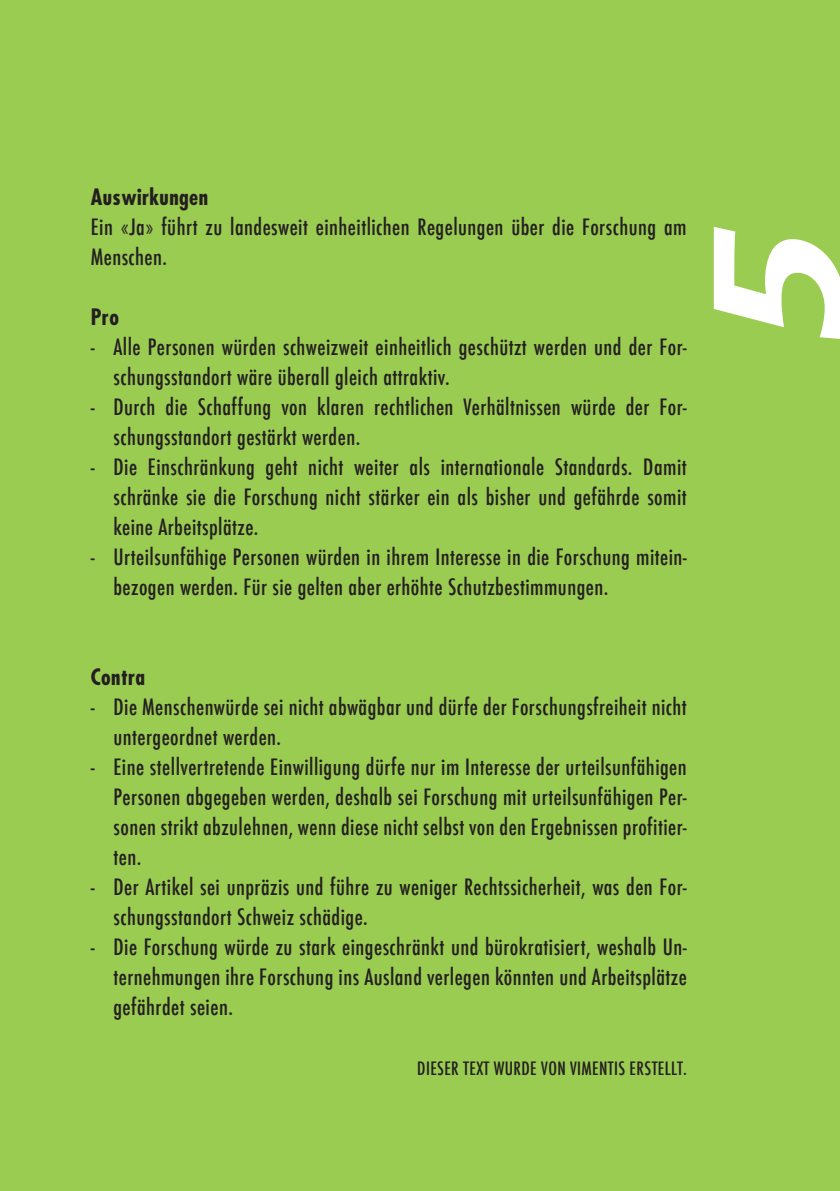
<style>
.page{position:relative;width:840px;height:1191px;background:#fff}
.page>*{position:absolute;margin:0;border:0;box-sizing:border-box;transform-origin:0 0}
.t1{font:195.4px "Biathlon";color:#fff}
.t2{font:500 condensed 22px/30px "Futura";letter-spacing:.02em;color:#231f20}
.t3{font:700 condensed 22px "Futura";letter-spacing:.02em;color:#231f20}
.t4{font:500 condensed 18px "Futura";letter-spacing:.02em;color:#231f20}
</style>
<div class="page">
<div style="left:0;top:0;width:839px;height:1191px;background:#9bcc52"></div>
<p class="t3" style="left:91px;top:182px;width:119px">Auswirkungen</p>
<p class="t2" style="left:91px;top:212px;width:597px">Ein «Ja» führt zu landesweit einheitlichen Regelungen über die Forschung am<br>Menschen.</p>
<p class="t3" style="left:91px;top:302px;width:30px">Pro</p>
<p class="t2" style="left:113px;top:332px;width:574px;text-indent:-23px">- Alle Personen würden schweizweit einheitlich geschützt werden und der For&shy;schungsstandort wäre überall gleich attraktiv.</p>
<p class="t2" style="left:113px;top:392px;width:574px;text-indent:-23px">- Durch die Schaffung von klaren rechtlichen Verhältnissen würde der For&shy;schungsstandort gestärkt werden.</p>
<p class="t2" style="left:113px;top:452px;width:574px;text-align:justify;text-indent:-23px">- Die Einschränkung geht nicht weiter als internationale Standards. Damit schränke sie die Forschung nicht stärker ein als bisher und gefährde somit keine Arbeitsplätze.</p>
<p class="t2" style="left:113px;top:542px;width:574px;text-indent:-23px">- Urteilsunfähige Personen würden in ihrem Interesse in die Forschung mitein&shy;bezogen werden. Für sie gelten aber erhöhte Schutzbestimmungen.</p>
<h1 class="t1" style="left:673px;top:345px;width:119px;rotate:-90deg">5</h1>
<p class="t3" style="left:91px;top:662px;width:56px">Contra</p>
<p class="t2" style="left:113px;top:692px;width:574px;text-indent:-23px">- Die Menschenwürde sei nicht abwägbar und dürfe der Forschungsfreiheit nicht untergeordnet werden.</p>
<p class="t2" style="left:113px;top:752px;width:574px;text-align:justify;text-indent:-23px">- Eine stellvertretende Einwilligung dürfe nur im Interesse der urteilsunfähigen Personen abgegeben werden, deshalb sei Forschung mit urteilsunfähigen Per&shy;sonen strikt abzulehnen, wenn diese nicht selbst von den Ergebnissen profitier&shy;ten.</p>
<p class="t2" style="left:113px;top:872px;width:574px;text-indent:-23px">- Der Artikel sei unpräzis und führe zu weniger Rechtssicherheit, was den For&shy;schungsstandort Schweiz schädige.</p>
<p class="t2" style="left:113px;top:932px;width:574px;text-align:justify;text-indent:-23px">- Die Forschung würde zu stark eingeschränkt und bürokratisiert, weshalb Un&shy;ternehmungen ihre Forschung ins Ausland verlegen könnten und Arbeitsplätze gefährdet seien.</p>
<p class="t4" style="left:417px;top:1056px;width:271px">DIESER TEXT WURDE VON VIMENTIS ERSTELLT.</p>
</div>
